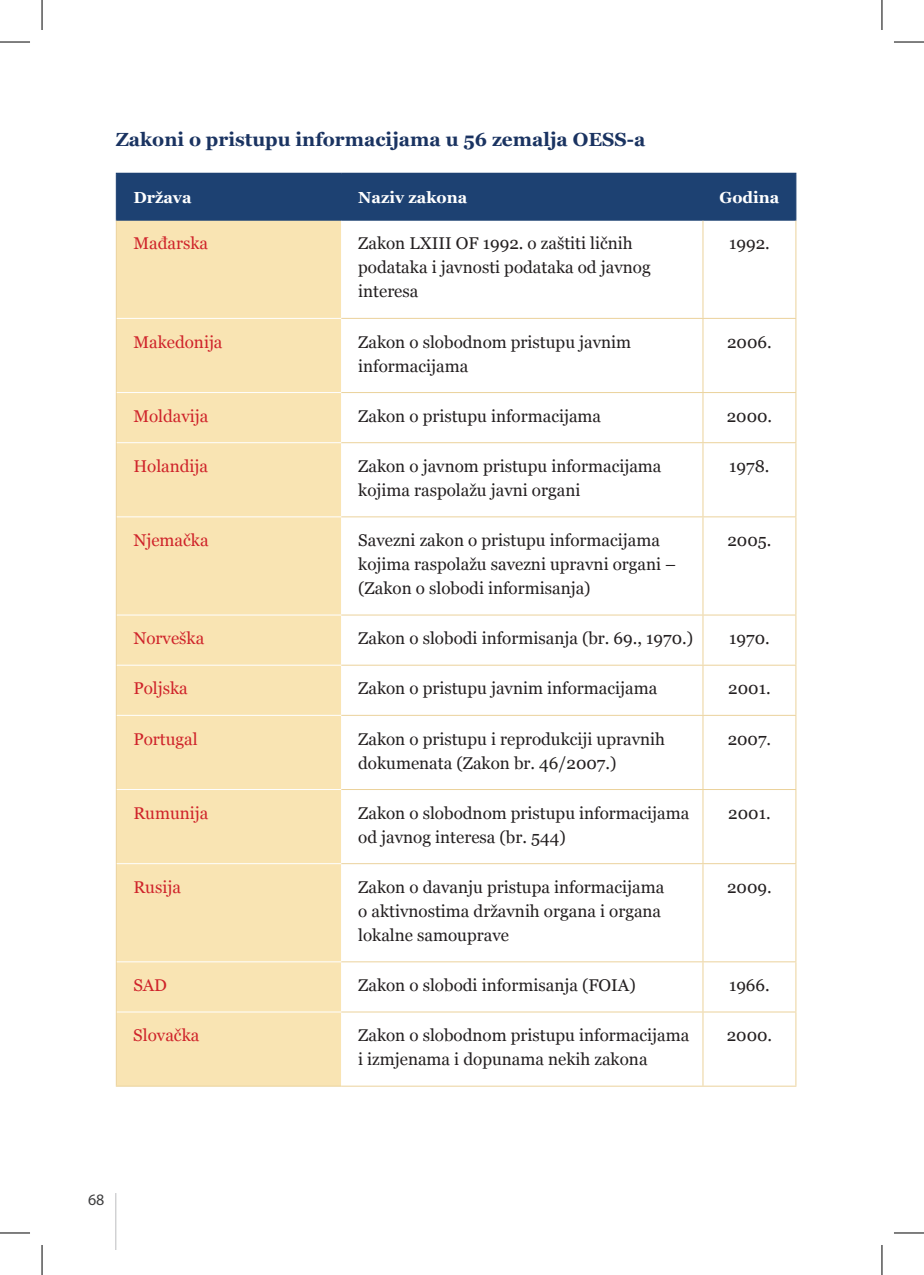
<style>
.page{position:relative;width:924px;height:1275px;background:#fff}
.page>*{position:absolute;margin:0;border:0;box-sizing:border-box;transform-origin:0 0}
.t1{font:700 19px "Georgia";color:#1a3361}
.t2{font:17px/24px "Georgia";color:#231f20}
.t3{font:17px "Georgia";color:#cf232a}
.t4{font:700 16px "Georgia";color:#fff}
.t5{font:16px "Myriad Pro";color:#3e3e3f}
</style>
<div class="page">
<hr style="left:115px;top:1193px;width:1px;height:57px;background:#bcbdc0">
<div style="left:117px;top:174px;width:678px;height:46px;background:#1d4172"></div>
<div style="left:117px;top:221px;width:224px;height:864px;background:#f9e4b3"></div>
<svg style="left:341px;top:221px;width:454px;height:864px"></svg>
<hr style="left:340px;top:174px;width:2px;height:46px;background:#1d4172">
<hr style="left:116px;top:173px;width:225px;height:1px;background:#1d4172">
<hr style="left:702px;top:174px;width:1px;height:46px;background:#1d4172">
<hr style="left:341px;top:173px;width:361px;height:1px;background:#1d4172">
<hr style="left:702px;top:173px;width:94px;height:1px;background:#1d4172">
<hr style="left:116px;top:220px;width:225px;height:1px;background:#1d4172">
<hr style="left:341px;top:220px;width:361px;height:1px;background:#1d4172">
<hr style="left:702px;top:220px;width:94px;height:1px;background:#1d4172">
<hr style="left:795px;top:174px;width:1px;height:46px;background:#1d4172">
<hr style="left:116px;top:174px;width:1px;height:46px;background:#1d4172">
<hr style="left:116px;top:221px;width:1px;height:97px;background:#ebd29c">
<hr style="left:702px;top:221px;width:1px;height:97px;background:#ebd29c">
<hr style="left:795px;top:221px;width:1px;height:97px;background:#ebd29c">
<hr style="left:116px;top:318px;width:1px;height:74px;background:#ebd29c">
<hr style="left:341px;top:318px;width:361px;height:1px;background:#ebd29c">
<hr style="left:702px;top:318px;width:94px;height:1px;background:#ebd29c">
<hr style="left:702px;top:319px;width:1px;height:73px;background:#ebd29c">
<hr style="left:795px;top:319px;width:1px;height:73px;background:#ebd29c">
<hr style="left:116px;top:392px;width:1px;height:51px;background:#ebd29c">
<hr style="left:341px;top:392px;width:361px;height:1px;background:#ebd29c">
<hr style="left:702px;top:392px;width:94px;height:1px;background:#ebd29c">
<hr style="left:702px;top:393px;width:1px;height:49px;background:#ebd29c">
<hr style="left:795px;top:393px;width:1px;height:49px;background:#ebd29c">
<hr style="left:116px;top:443px;width:1px;height:74px;background:#ebd29c">
<hr style="left:341px;top:442px;width:361px;height:1px;background:#ebd29c">
<hr style="left:702px;top:442px;width:94px;height:1px;background:#ebd29c">
<hr style="left:702px;top:443px;width:1px;height:73px;background:#ebd29c">
<hr style="left:795px;top:443px;width:1px;height:73px;background:#ebd29c">
<hr style="left:116px;top:517px;width:1px;height:98px;background:#ebd29c">
<hr style="left:341px;top:516px;width:361px;height:1px;background:#ebd29c">
<hr style="left:702px;top:516px;width:94px;height:1px;background:#ebd29c">
<hr style="left:702px;top:517px;width:1px;height:97px;background:#ebd29c">
<hr style="left:795px;top:517px;width:1px;height:97px;background:#ebd29c">
<hr style="left:116px;top:615px;width:1px;height:50px;background:#ebd29c">
<hr style="left:341px;top:614px;width:361px;height:1px;background:#ebd29c">
<hr style="left:702px;top:614px;width:94px;height:1px;background:#ebd29c">
<hr style="left:702px;top:615px;width:1px;height:49px;background:#ebd29c">
<hr style="left:795px;top:615px;width:1px;height:49px;background:#ebd29c">
<hr style="left:116px;top:665px;width:1px;height:50px;background:#ebd29c">
<hr style="left:341px;top:664px;width:361px;height:1px;background:#ebd29c">
<hr style="left:702px;top:664px;width:94px;height:1px;background:#ebd29c">
<hr style="left:702px;top:665px;width:1px;height:50px;background:#ebd29c">
<hr style="left:795px;top:665px;width:1px;height:50px;background:#ebd29c">
<hr style="left:116px;top:715px;width:1px;height:74px;background:#ebd29c">
<hr style="left:341px;top:715px;width:361px;height:1px;background:#ebd29c">
<hr style="left:702px;top:715px;width:94px;height:1px;background:#ebd29c">
<hr style="left:702px;top:716px;width:1px;height:73px;background:#ebd29c">
<hr style="left:795px;top:716px;width:1px;height:73px;background:#ebd29c">
<hr style="left:116px;top:789px;width:1px;height:74px;background:#ebd29c">
<hr style="left:341px;top:789px;width:361px;height:1px;background:#ebd29c">
<hr style="left:702px;top:789px;width:94px;height:1px;background:#ebd29c">
<hr style="left:702px;top:790px;width:1px;height:73px;background:#ebd29c">
<hr style="left:795px;top:790px;width:1px;height:73px;background:#ebd29c">
<hr style="left:116px;top:863px;width:1px;height:99px;background:#ebd29c">
<hr style="left:341px;top:863px;width:361px;height:1px;background:#ebd29c">
<hr style="left:702px;top:863px;width:94px;height:1px;background:#ebd29c">
<hr style="left:702px;top:864px;width:1px;height:97px;background:#ebd29c">
<hr style="left:795px;top:864px;width:1px;height:97px;background:#ebd29c">
<hr style="left:116px;top:962px;width:1px;height:50px;background:#ebd29c">
<hr style="left:341px;top:961px;width:361px;height:1px;background:#ebd29c">
<hr style="left:702px;top:961px;width:94px;height:1px;background:#ebd29c">
<hr style="left:702px;top:962px;width:1px;height:49px;background:#ebd29c">
<hr style="left:795px;top:962px;width:1px;height:49px;background:#ebd29c">
<hr style="left:116px;top:1012px;width:1px;height:73px;background:#ebd29c">
<hr style="left:341px;top:1011px;width:361px;height:1px;background:#ebd29c">
<hr style="left:702px;top:1011px;width:94px;height:1px;background:#ebd29c">
<hr style="left:702px;top:1012px;width:1px;height:73px;background:#ebd29c">
<hr style="left:795px;top:1012px;width:1px;height:73px;background:#ebd29c">
<hr style="left:341px;top:1085px;width:361px;height:1px;background:#ebd29c">
<hr style="left:702px;top:1085px;width:94px;height:1px;background:#ebd29c">
<hr style="left:117px;top:392px;width:224px;height:1px;background:#fff">
<hr style="left:117px;top:442px;width:224px;height:1px;background:#fff">
<hr style="left:117px;top:516px;width:224px;height:1px;background:#fff">
<hr style="left:117px;top:614px;width:224px;height:1px;background:#fff">
<hr style="left:117px;top:664px;width:224px;height:1px;background:#fff">
<hr style="left:117px;top:715px;width:224px;height:1px;background:#fff">
<hr style="left:117px;top:789px;width:224px;height:1px;background:#fff">
<hr style="left:117px;top:863px;width:224px;height:1px;background:#fff">
<hr style="left:117px;top:961px;width:224px;height:1px;background:#fff">
<hr style="left:117px;top:1011px;width:224px;height:1px;background:#fff">
<hr style="left:117px;top:318px;width:224px;height:1px;background:#fff">
<hr style="left:116px;top:1085px;width:225px;height:1px;background:#ebd29c">
<hr style="left:0;top:42px;width:30px;height:1px;background:#000">
<hr style="left:893px;top:42px;width:30px;height:1px;background:#000">
<hr style="left:0;top:1232px;width:30px;height:1px;background:#000">
<hr style="left:893px;top:1232px;width:30px;height:1px;background:#000">
<hr style="left:42px;top:0;width:1px;height:30px;background:#000">
<hr style="left:42px;top:1245px;width:1px;height:30px;background:#000">
<hr style="left:881px;top:0;width:1px;height:30px;background:#000">
<hr style="left:881px;top:1245px;width:1px;height:30px;background:#000">
<p class="t1" style="left:116px;top:129px;width:530px">Zakoni o pristupu informacijama u 56 zemalja OESS-a</p>
<p class="t4" style="left:133px;top:189px;width:60px">Država</p>
<p class="t4" style="left:358px;top:189px;width:110px">Naziv zakona</p>
<p class="t4" style="left:719px;top:189px;width:61px">Godina</p>
<p class="t3" style="left:133px;top:234px;width:76px">Mađarska</p>
<p class="t2" style="left:358px;top:231px;width:294px">Zakon LXIII OF 1992. o zaštiti ličnih podataka i javnosti podataka od javnog interesa</p>
<p class="t2" style="left:728px;top:231px;width:42px">1992.</p>
<p class="t3" style="left:133px;top:332px;width:91px">Makedonija</p>
<p class="t2" style="left:358px;top:330px;width:274px">Zakon o slobodnom pristupu javnim informacijama</p>
<p class="t2" style="left:726px;top:330px;width:46px">2006.</p>
<p class="t3" style="left:133px;top:406px;width:77px">Moldavija</p>
<p class="t2" style="left:358px;top:404px;width:244px">Zakon o pristupu informacijama</p>
<p class="t2" style="left:726px;top:404px;width:47px">2000.</p>
<p class="t3" style="left:133px;top:456px;width:76px">Holandija</p>
<p class="t2" style="left:358px;top:454px;width:304px">Zakon o javnom pristupu informacijama kojima raspolažu javni organi</p>
<p class="t2" style="left:729px;top:454px;width:42px">1978.</p>
<p class="t3" style="left:133px;top:530px;width:77px">Njemačka</p>
<p class="t2" style="left:358px;top:528px;width:319px">Savezni zakon o pristupu informacijama kojima raspolažu savezni upravni organi – (Zakon o slobodi informisanja)</p>
<p class="t2" style="left:727px;top:528px;width:45px">2005.</p>
<p class="t3" style="left:133px;top:628px;width:72px">Norveška</p>
<p class="t2" style="left:358px;top:626px;width:336px">Zakon o slobodi informisanja (br. 69., 1970.)</p>
<p class="t2" style="left:728px;top:626px;width:42px">1970.</p>
<p class="t3" style="left:133px;top:679px;width:56px">Poljska</p>
<p class="t2" style="left:358px;top:676px;width:300px">Zakon o pristupu javnim informacijama</p>
<p class="t2" style="left:728px;top:676px;width:44px">2001.</p>
<p class="t3" style="left:133px;top:729px;width:66px">Portugal</p>
<p class="t2" style="left:358px;top:726px;width:308px">Zakon o pristupu i reprodukciji upravnih dokumenata (Zakon br. 46/2007.)</p>
<p class="t2" style="left:727px;top:726px;width:45px">2007.</p>
<p class="t3" style="left:133px;top:803px;width:77px">Rumunija</p>
<p class="t2" style="left:358px;top:800px;width:332px">Zakon o slobodnom pristupu informacijama od javnog interesa (br. 544)</p>
<p class="t2" style="left:728px;top:800px;width:44px">2001.</p>
<p class="t3" style="left:133px;top:877px;width:49px">Rusija</p>
<p class="t2" style="left:358px;top:875px;width:307px">Zakon o davanju pristupa informacijama o aktivnostima državnih organa i organa lokalne samouprave</p>
<p class="t2" style="left:726px;top:875px;width:46px">2009.</p>
<p class="t3" style="left:133px;top:975px;width:35px">SAD</p>
<p class="t2" style="left:358px;top:973px;width:279px">Zakon o slobodi informisanja (FOIA)</p>
<p class="t2" style="left:728px;top:973px;width:42px">1966.</p>
<p class="t3" style="left:133px;top:1025px;width:67px">Slovačka</p>
<p class="t2" style="left:358px;top:1023px;width:332px">Zakon o slobodnom pristupu informacijama i izmjenama i dopunama nekih zakona</p>
<p class="t2" style="left:726px;top:1023px;width:47px">2000.</p>
<p class="t5" style="left:88px;top:1189px;width:18px">68</p>
</div>
